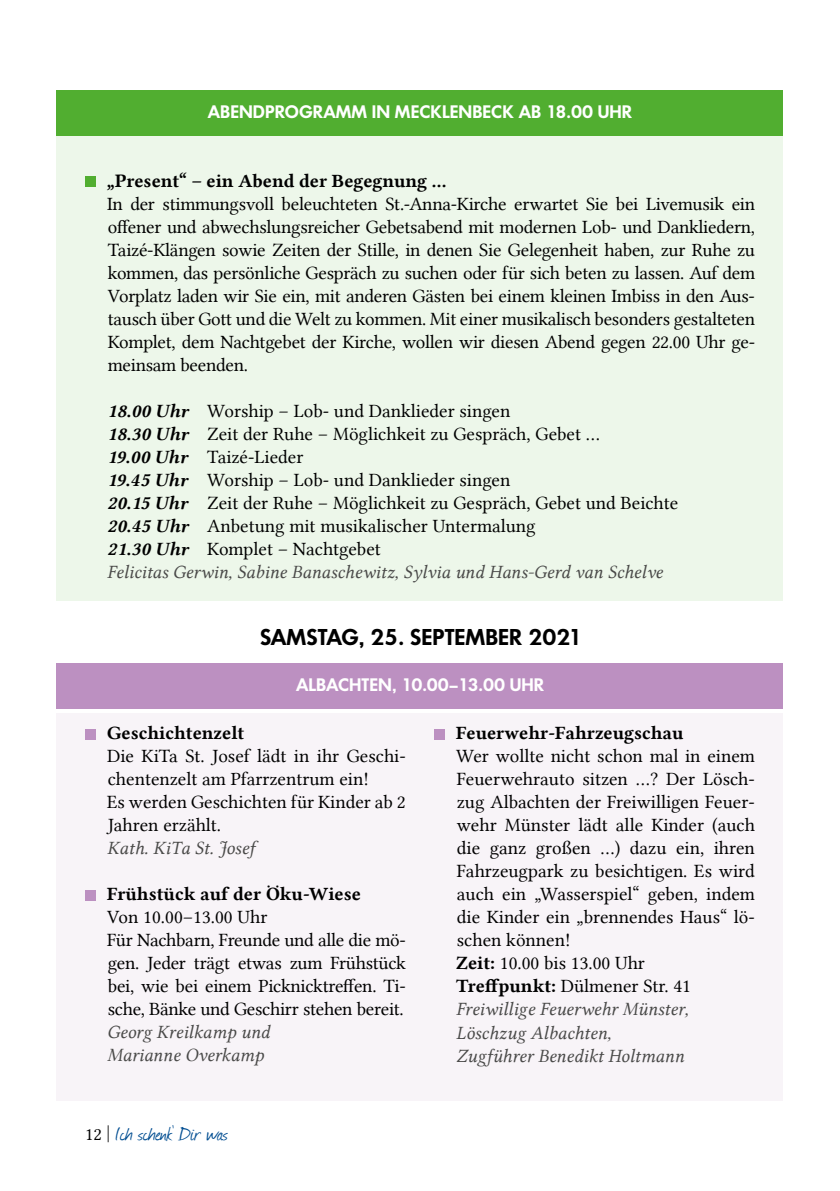
<style>
.page{position:relative;width:840px;height:1191px;background:#fff}
.page>*{position:absolute;margin:0;border:0;box-sizing:border-box;transform-origin:0 0}
.t1{font:600 24px "Futura No 2 D";color:#000}
.t2{font:24px "Journal";color:#004d91}
.t3{font:19px/23px "Lin Libertine";color:#000}
.t4{font:19px/23px "Lin Libertine I";color:#494948}
.t5{font:19px "Lin Libertine B";color:#000}
.t6{font:600 19px "Futura No 2 D";color:#fff}
.s1{font-family:"Lin Libertine BI"}
.s2{font-family:"Lin Libertine";font-size:18px;color:#000}
.s3{font-family:"Lin Libertine B"}
</style>
<div class="page">
<div style="left:57px;top:713px;width:725px;height:387px;background:#f8f4f8"></div>
<div style="left:57px;top:91px;width:725px;height:510px;background:#edf7ea"></div>
<div style="left:57px;top:663px;width:725px;height:45px;background:#bc90c1"></div>
<div style="left:57px;top:91px;width:725px;height:45px;background:#51ae30"></div>
<div style="left:85px;top:729px;width:10px;height:10px;background:#bc90c1"></div>
<div style="left:85px;top:890px;width:10px;height:10px;background:#bc90c1"></div>
<div style="left:434px;top:729px;width:10px;height:10px;background:#bc90c1"></div>
<div style="left:85px;top:177px;width:10px;height:10px;background:#51ae30"></div>
<p class="t6" style="left:208px;top:101px;width:426px">ABENDPROGRAMM IN MECKLENBECK AB 18.00 UHR</p>
<p class="t5" style="left:107px;top:168px;width:340px">„Present“ – ein Abend der Begegnung …</p>
<p class="t3" style="left:107px;top:192px;width:649px;text-align:justify">In der stimmungsvoll beleuchteten St.-Anna-Kirche erwartet Sie bei Livemusik ein offener und abwechslungsreicher Gebetsabend mit modernen Lob- und Dankliedern, Taizé-Klängen sowie Zeiten der Stille, in denen Sie Gelegenheit haben, zur Ruhe zu kommen, das persönliche Gespräch zu suchen oder für sich beten zu lassen. Auf dem Vorplatz laden wir Sie ein, mit anderen Gästen bei einem kleinen Imbiss in den Aus&shy;tausch über Gott und die Welt zu kommen. Mit einer musikalisch besonders gestalteten Komplet, dem Nachtgebet der Kirche, wollen wir diesen Abend gegen 22.00 Uhr ge&shy;meinsam beenden.</p>
<p class="t3" style="left:107px;top:399px;width:572px"><span class="s1">18.00 Uhr</span> Worship – Lob- und Danklieder singen<br><span class="s1">18.30 Uhr</span> Zeit der Ruhe – Möglichkeit zu Gespräch, Gebet ...<br><span class="s1">19.00 Uhr</span> Taizé-Lieder<br><span class="s1">19.45 Uhr</span> Worship – Lob- und Danklieder singen<br><span class="s1">20.15 Uhr</span> Zeit der Ruhe – Möglichkeit zu Gespräch, Gebet und Beichte <span class="s1">20.45 Uhr</span> Anbetung mit musikalischer Untermalung<br><span class="s1">21.30 Uhr</span> Komplet – Nachtgebet</p>
<p class="t4" style="left:107px;top:561px;width:557px">Felicitas Gerwin, Sabine Banaschewitz, Sylvia und Hans-Gerd van Schelve</p>
<p class="t1" style="left:260px;top:623px;width:323px">SAMSTAG, 25. SEPTEMBER 2021</p>
<p class="t6" style="left:296px;top:673px;width:250px">ALBACHTEN, 10.00–13.00 UHR</p>
<p class="t5" style="left:107px;top:720px;width:139px">Geschichtenzelt</p>
<p class="t3" style="left:107px;top:744px;width:300px">Die KiTa St. Josef lädt in ihr Geschi&shy;chentenzelt am Pfarrzentrum ein!<br>Es werden Geschichten für Kinder ab 2<br>Jahren erzählt.</p>
<p class="t4" style="left:107px;top:837px;width:149px">Kath. KiTa St. Josef</p>
<p class="t5" style="left:107px;top:881px;width:255px">Frühstück auf der Öku-Wiese</p>
<p class="t3" style="left:107px;top:905px;width:300px">Von 10.00–13.00 Uhr<br>Für Nachbarn, Freunde und alle die mö&shy;gen. Jeder trägt etwas zum Frühstück bei, wie bei einem Picknicktreffen. Ti&shy;sche, Bänke und Geschirr stehen bereit.</p>
<p class="t4" style="left:107px;top:1021px;width:164px">Georg Kreilkamp und<br>Marianne Overkamp</p>
<p class="t2" style="left:85px;top:1117px;width:145px"><span class="s2">12 |</span> Ich schenk’ Dir was</p>
<p class="t5" style="left:456px;top:720px;width:229px">Feuerwehr-Fahrzeugschau</p>
<p class="t3" style="left:456px;top:744px;width:300px">Wer wollte nicht schon mal in einem<br>Feuerwehrauto sitzen ...? Der Lösch&shy;zug Albachten der Freiwilligen Feuer&shy;wehr Münster lädt alle Kinder (auch die ganz großen ...) dazu ein, ihren<br>Fahrzeugpark zu besichtigen. Es wird auch ein „Wasserspiel“ geben, indem die Kinder ein „brennendes Haus“ lö&shy;schen können!<br><span class="s3">Zeit:</span> 10.00 bis 13.00 Uhr<br><span class="s3">Treffpunkt:</span> Dülmener Str. 41</p>
<p class="t4" style="left:456px;top:998px;width:234px">Freiwillige Feuerwehr Münster,<br>Löschzug Albachten,<br>Zugführer Benedikt Holtmann</p>
</div>
